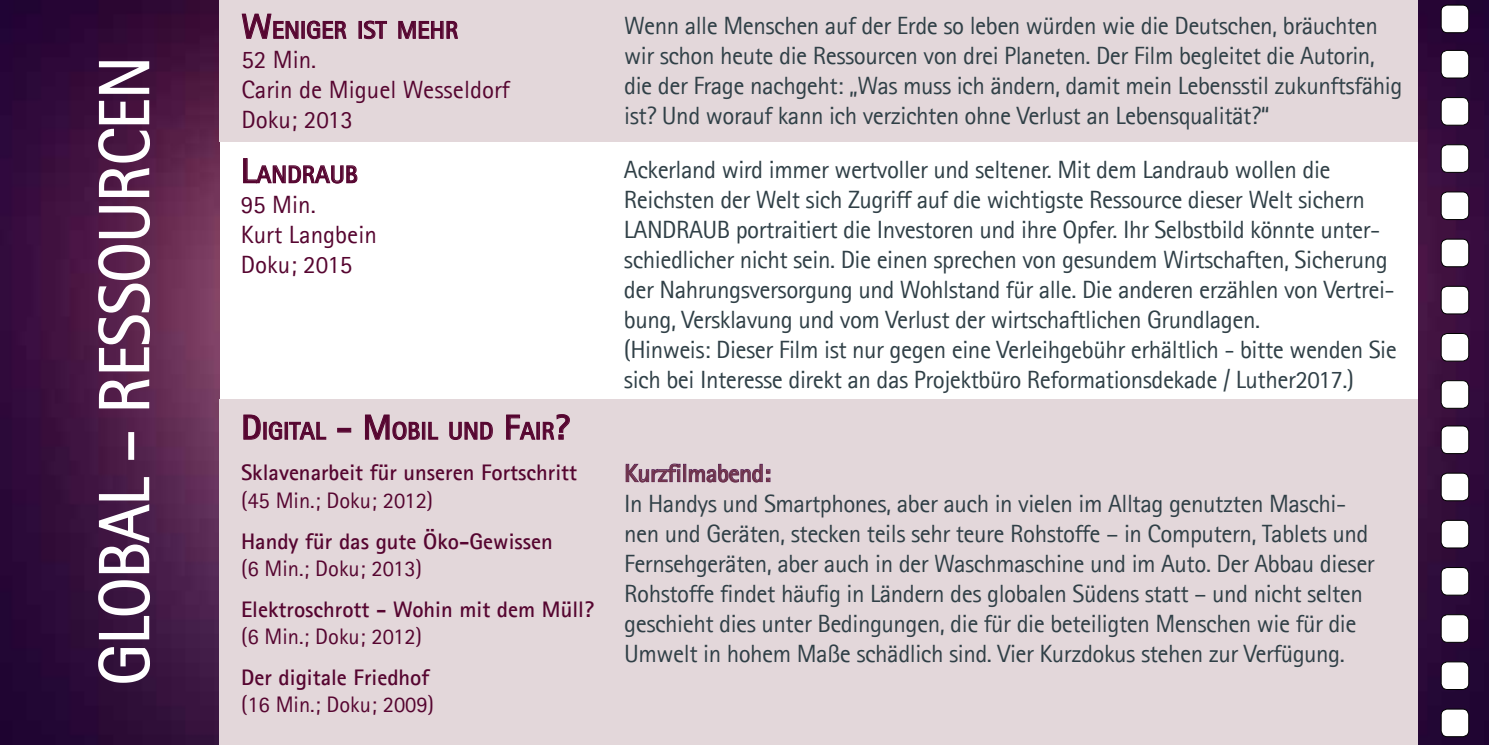
<style>
.page{position:relative;width:1489px;height:745px;background:#fff}
.page>*{position:absolute;margin:0;border:0;box-sizing:border-box;transform-origin:0 0}
.t1{font:300 70px "Agfa Rotis Semisans";letter-spacing:-.01em;color:#fff}
.t2{font:25px/30px "Agfa Rotis Sans Serif";letter-spacing:-.02em;color:#304047}
.t3{font:25px/30px "Agfa Rotis Sans Serif";color:#560530}
.t4{font:700 25px "Agfa Rotis Sans Serif";letter-spacing:-.02em;color:#6f334b}
.t5{font:700 24.5px "Agfa Rotis Sans Serif";color:#560530}
.t6{font:700 22.5px "Agfa Rotis Sans Serif";color:#560530}
.t7{font:22.5px "Agfa Rotis Sans Serif";color:#560530}
.s1{font-size:35px}
</style>
<div class="page">
<img style="left:0;top:0;width:220px;height:744px">
<img style="left:1417px;top:0;width:71px;height:744px">
<div style="left:1440px;top:5px;width:28px;height:28px;background:#fff;border-radius:6px"></div>
<div style="left:1440px;top:5px;width:28px;height:28px;border:1px solid #000;border-radius:6px"></div>
<div style="left:1440px;top:50px;width:28px;height:28px;background:#fff;border-radius:6px"></div>
<div style="left:1440px;top:50px;width:28px;height:28px;border:1px solid #000;border-radius:6px"></div>
<div style="left:1440px;top:97px;width:28px;height:28px;background:#fff;border-radius:6px"></div>
<div style="left:1440px;top:97px;width:28px;height:28px;border:1px solid #000;border-radius:6px"></div>
<div style="left:1440px;top:145px;width:28px;height:27px;background:#fff;border-radius:6px"></div>
<div style="left:1440px;top:144px;width:28px;height:29px;border:1px solid #000;border-radius:6px"></div>
<div style="left:1440px;top:192px;width:28px;height:27px;background:#fff;border-radius:6px"></div>
<div style="left:1440px;top:191px;width:28px;height:29px;border:1px solid #000;border-radius:6px"></div>
<div style="left:1440px;top:239px;width:28px;height:27px;background:#fff;border-radius:6px"></div>
<div style="left:1440px;top:238px;width:28px;height:29px;border:1px solid #000;border-radius:6px"></div>
<div style="left:1440px;top:286px;width:28px;height:28px;background:#fff;border-radius:6px"></div>
<div style="left:1440px;top:286px;width:28px;height:28px;border:1px solid #000;border-radius:6px"></div>
<div style="left:1440px;top:333px;width:28px;height:28px;background:#fff;border-radius:6px"></div>
<div style="left:1440px;top:333px;width:28px;height:28px;border:1px solid #000;border-radius:6px"></div>
<div style="left:1440px;top:380px;width:28px;height:28px;background:#fff;border-radius:6px"></div>
<div style="left:1440px;top:380px;width:28px;height:28px;border:1px solid #000;border-radius:6px"></div>
<div style="left:1440px;top:425px;width:28px;height:28px;background:#fff;border-radius:6px"></div>
<div style="left:1440px;top:425px;width:28px;height:28px;border:1px solid #000;border-radius:6px"></div>
<div style="left:1440px;top:473px;width:28px;height:27px;background:#fff;border-radius:6px"></div>
<div style="left:1440px;top:472px;width:28px;height:29px;border:1px solid #000;border-radius:6px"></div>
<div style="left:1440px;top:520px;width:28px;height:27px;background:#fff;border-radius:6px"></div>
<div style="left:1440px;top:519px;width:28px;height:29px;border:1px solid #000;border-radius:6px"></div>
<div style="left:1440px;top:567px;width:28px;height:27px;background:#fff;border-radius:6px"></div>
<div style="left:1440px;top:566px;width:28px;height:29px;border:1px solid #000;border-radius:6px"></div>
<div style="left:1440px;top:614px;width:28px;height:28px;background:#fff;border-radius:6px"></div>
<div style="left:1440px;top:614px;width:28px;height:28px;border:1px solid #000;border-radius:6px"></div>
<div style="left:1440px;top:661px;width:28px;height:28px;background:#fff;border-radius:6px"></div>
<div style="left:1440px;top:661px;width:28px;height:28px;border:1px solid #000;border-radius:6px"></div>
<div style="left:1440px;top:708px;width:28px;height:28px;background:#fff;border-radius:6px"></div>
<div style="left:1440px;top:708px;width:28px;height:28px;border:1px solid #000;border-radius:6px"></div>
<div style="left:220px;top:399px;width:1197px;height:345px;background:#e3d7da"></div>
<div style="left:220px;top:0;width:1197px;height:142px;background:#e3d7da"></div>
<svg style="left:97px;top:579px;width:54px;height:104px"></svg>
<svg style="left:98px;top:476px;width:53px;height:97px"></svg>
<div style="left:128px;top:432px;width:6px;height:27px;border:2px solid #fff"></div>
<svg style="left:98px;top:378px;width:53px;height:31px"></svg>
<svg style="left:97px;top:205px;width:54px;height:167px"></svg>
<svg style="left:97px;top:60px;width:54px;height:138px"></svg>
<svg style="left:243px;top:158px;width:114px;height:25px"></svg>
<svg style="left:625px;top:463px;width:145px;height:20px"></svg>
<svg style="left:243px;top:414px;width:18px;height:25px"></svg>
<svg style="left:269px;top:421px;width:13px;height:19px"></svg>
<div style="left:285px;top:422px;width:3px;height:17px;border:1px solid #560530"></div>
<svg style="left:289px;top:421px;width:37px;height:18px"></svg>
<div style="left:337px;top:428px;width:14px;height:4px;border:1px solid #560530"></div>
<svg style="left:365px;top:414px;width:55px;height:26px"></svg>
<div style="left:422px;top:422px;width:3px;height:17px;border:1px solid #560530"></div>
<svg style="left:428px;top:421px;width:10px;height:18px"></svg>
<svg style="left:449px;top:421px;width:44px;height:19px"></svg>
<svg style="left:506px;top:414px;width:29px;height:25px"></svg>
<svg style="left:542px;top:414px;width:28px;height:25px"></svg>
<svg style="left:242px;top:14px;width:104px;height:25px"></svg>
<div style="left:359px;top:21px;width:3px;height:18px;border:1px solid #560530"></div>
<svg style="left:364px;top:21px;width:23px;height:18px"></svg>
<svg style="left:398px;top:21px;width:60px;height:18px"></svg>
<h1 class="t1" style="left:84px;top:685px;width:630px;rotate:-90deg">Global – Ressourcen</h1>
<p class="t5" style="left:241px;top:15px;width:215px"><span class="s1">W</span>ENIGER IST MEHR</p>
<p class="t3" style="left:241px;top:45px;width:270px">52 Min.<br>Carin de Miguel Wesseldorf<br>Doku; 2013</p>
<p class="t5" style="left:241px;top:159px;width:116px"><span class="s1">L</span>ANDRAUB</p>
<p class="t3" style="left:241px;top:189px;width:138px">95 Min.<br>Kurt Langbein<br>Doku; 2015</p>
<p class="t5" style="left:241px;top:415px;width:330px"><span class="s1">D</span>IGITAL <span class="s1">- M</span>OBIL UND <span class="s1">F</span>AIR<span class="s1">?</span></p>
<p class="t6" style="left:241px;top:458px;width:337px">Sklavenarbeit für unseren Fortschritt</p>
<p class="t7" style="left:241px;top:486px;width:194px">(45 Min.; Doku; 2012)</p>
<p class="t6" style="left:241px;top:526px;width:313px">Handy für das gute Öko-Gewissen</p>
<p class="t7" style="left:241px;top:554px;width:182px">(6 Min.; Doku; 2013)</p>
<p class="t6" style="left:241px;top:594px;width:354px">Elektroschrott - Wohin mit dem Müll?</p>
<p class="t7" style="left:241px;top:622px;width:182px">(6 Min.; Doku; 2012)</p>
<p class="t6" style="left:241px;top:663px;width:190px">Der digitale Friedhof</p>
<p class="t7" style="left:241px;top:691px;width:194px">(16 Min.; Doku; 2009)</p>
<p class="t2" style="left:624px;top:10px;width:779px">Wenn alle Menschen auf der Erde so leben würden wie die Deutschen, bräuchten wir schon heute die Ressourcen von drei Planeten. Der Film begleitet die Autorin, die der Frage nachgeht: „Was muss ich ändern, damit mein Lebensstil zukunftsfähig ist? Und worauf kann ich verzichten ohne Verlust an Lebensqualität?“</p>
<p class="t2" style="left:624px;top:154px;width:774px">Ackerland wird immer wertvoller und seltener. Mit dem Landraub wollen die Reichsten der Welt sich Zugriff auf die wichtigste Ressource dieser Welt sichern LANDRAUB portraitiert die Investoren und ihre Opfer. Ihr Selbstbild könnte unter&shy;schiedlicher nicht sein. Die einen sprechen von gesundem Wirtschaften, Sicherung der Nahrungsversorgung und Wohlstand für alle. Die anderen erzählen von Vertrei&shy;bung, Versklavung und vom Verlust der wirtschaftlichen Grundlagen.<br>(Hinweis: Dieser Film ist nur gegen eine Verleihgebühr erhältlich - bitte wenden Sie sich bei Interesse direkt an das Projektbüro Reformationsdekade / Luther2017.)</p>
<p class="t4" style="left:624px;top:457px;width:148px">Kurzfilmabend:</p>
<p class="t2" style="left:624px;top:487px;width:752px">In Handys und Smartphones, aber auch in vielen im Alltag genutzten Maschi&shy;nen und Geräten, stecken teils sehr teure Rohstoffe – in Computern, Tablets und Fernsehgeräten, aber auch in der Waschmaschine und im Auto. Der Abbau dieser Rohstoffe findet häufig in Ländern des globalen Südens statt – und nicht selten geschieht dies unter Bedingungen, die für die beteiligten Menschen wie für die Umwelt in hohem Maße schädlich sind. Vier Kurzdokus stehen zur Verfügung.</p>
</div>
